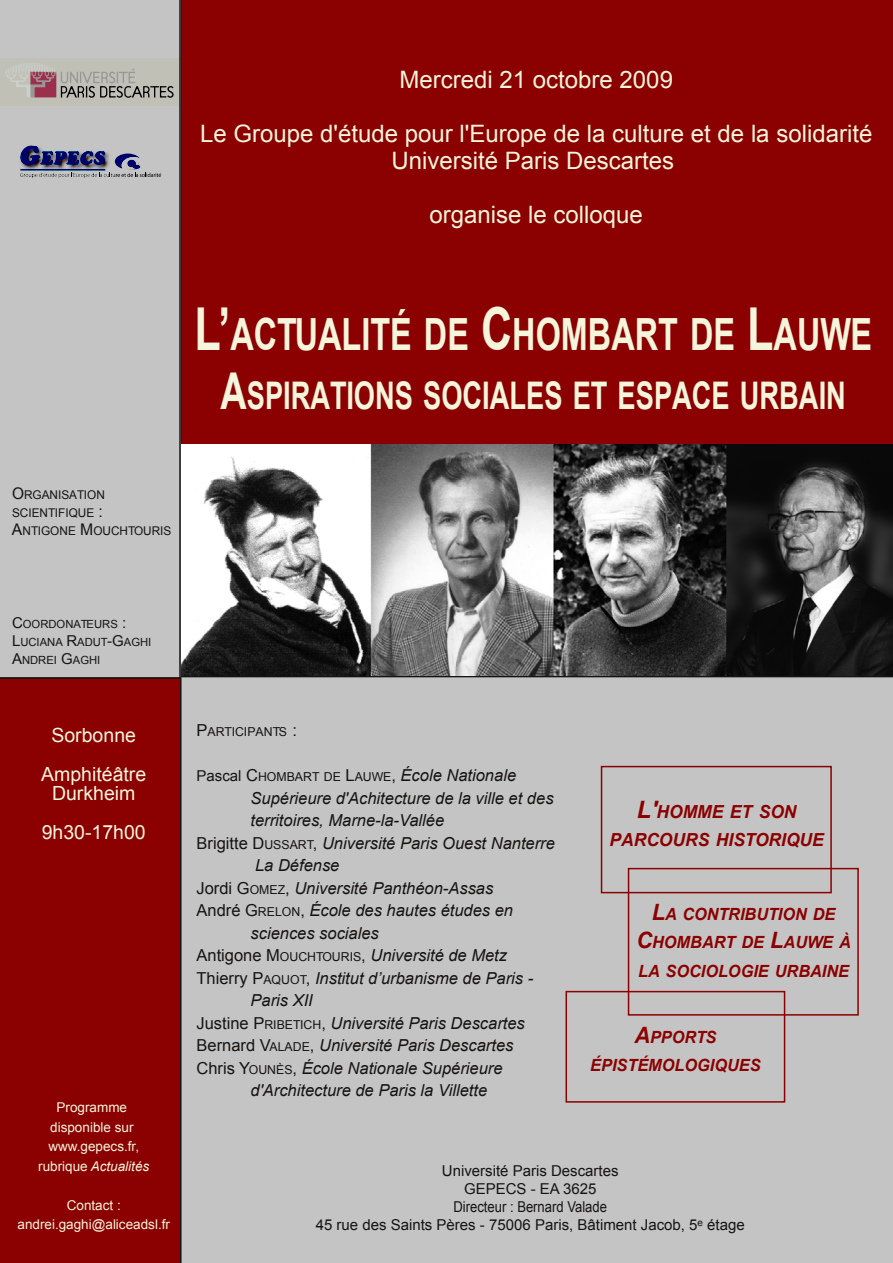
<style>
.page{position:relative;width:893px;height:1263px;background:#fff}
.page>*{position:absolute;margin:0;border:0;box-sizing:border-box;transform-origin:0 0}
.t1{font:700 44.4px "Arial";color:#f5f5dc;scale:.73 1}
.t2{font:700 38.1px "Arial";color:#f5f5dc;scale:.72 1}
.t3{font:24px/27px "Arial";color:#f5f5dc;text-align:center}
.t4{font:19.5px/39px "Arial";color:#f5f5dc;text-align:center}
.t5{font:italic 700 18px/28.5px "Arial";color:#8b0000;text-align:center}
.t6{font:italic 700 16.8px/28.5px "Arial";color:#8b0000;text-align:center}
.t7{font:italic 16.5px "Arial";color:#161413}
.t8{font:15px/18px "Arial";color:#161413;text-align:center}
.t9{font:13.5px/19.5px "Arial";color:#f5f5dc;text-align:center}
.t10{font:12.3px "Arial";color:#161413}
.t11{font:12px/18px "Arial";color:#161413}
.t12{font:11.25px/18px "Arial";color:#161413}
.s1{font-size:59.25px}
.s2{font-size:50.7px}
.s3{font-size:16.05px}
.s4{font-size:15px}
.s5{font-style:italic}
.s6{font-size:16.5px}
.s7{font-style:normal;font-size:15px}
.s8{font-style:normal}
.s9{font-style:normal;font-size:12.3px}
.s10{font-size:24px}
.s11{font-size:22.5px}
</style>
<div class="page">
<div style="left:181px;top:0;width:712px;height:676px;background:#8b0000"></div>
<div style="left:181px;top:676px;width:712px;height:587px;background:#c4c4c4"></div>
<div style="left:601px;top:766px;width:231px;height:127px;border:2px solid #8b0000"></div>
<div style="left:566px;top:991px;width:219px;height:112px;border:2px solid #8b0000"></div>
<div style="left:0;top:0;width:181px;height:677px;background:#c4c4c4"></div>
<div style="left:628px;top:868px;width:231px;height:148px;border:2px solid #8b0000"></div>
<div style="left:0;top:677px;width:182px;height:586px;background:#8b0000"></div>
<div style="left:0;top:58px;width:179px;height:47px;background:#c0c0b7"></div>
<svg style="left:5px;top:63px;width:169px;height:35px"></svg>
<img style="left:11px;top:138px;width:103px;height:41px">
<svg style="left:20px;top:145px;width:141px;height:33px;background:#81839b"></svg>
<div style="left:127px;top:160px;width:9px;height:7px;background:#00006c;border-radius:50%"></div>
<img style="left:181px;top:444px;width:712px;height:231px">
<h3 class="t3" style="left:400px;top:66px;width:275px">Mercredi 21 octobre 2009</h3>
<h3 class="t3" style="left:200px;top:120px;width:674px">Le Groupe d'étude pour l'Europe de la culture et de la solidarité<br>Université Paris Descartes</h3>
<h3 class="t3" style="left:430px;top:201px;width:215px">organise le colloque</h3>
<h1 class="t1" style="left:194px;top:305px;width:930px"><span class="s1">L’</span>ACTUALITÉ DE <span class="s1">C</span>HOMBART DE <span class="s1">L</span>AUWE</h1>
<h2 class="t2" style="left:221px;top:370px;width:870px"><span class="s2">A</span>SPIRATIONS SOCIALES ET ESPACE URBAIN</h2>
<p class="t11" style="left:12px;top:486px;width:161px"><span class="s3">O</span>RGANISATION<br>SCIENTIFIQUE <span class="s3">:<br>A</span>NTIGONE <span class="s3">M</span>OUCHTOURIS</p>
<p class="t12" style="left:12px;top:615px;width:141px"><span class="s4">C</span>OORDONATEURS <span class="s4">:<br>L</span>UCIANA <span class="s4">R</span>ADUT<span class="s4">-G</span>AGHI<br><span class="s4">A</span>NDREI <span class="s4">G</span>AGHI</p>
<p class="t4" style="left:41px;top:715px;width:107px">Sorbonne<br>Amphitéâtre</p>
<p class="t4" style="left:42px;top:774px;width:106px">Durkheim<br>9h30-17h00</p>
<p class="t9" style="left:38px;top:1098px;width:113px">Programme disponible sur www.gepecs.fr, rubrique <span class="s5">Actualités</span></p>
<p class="t9" style="left:17px;top:1195px;width:154px">Contact : andrei.gaghi@aliceadsl.fr</p>
<p class="t10" style="left:196px;top:724px;width:102px"><span class="s6">P</span>ARTICIPANTS <span class="s6">:</span></p>
<p class="t7" style="left:196px;top:765px;width:321px"><span class="s7">Pascal</span> <span class="s8">C</span><span class="s9">HOMBART DE</span> <span class="s8">L</span><span class="s9">AUWE</span><span class="s8">,</span> École Nationale</p>
<p class="t7" style="left:250px;top:787px;width:305px">Supérieure d'Achitecture de la ville et des</p>
<p class="t7" style="left:250px;top:810px;width:195px">territoires, Marne-la-Vallée</p>
<p class="t7" style="left:196px;top:832px;width:360px"><span class="s8">Brigitte D</span><span class="s9">USSART</span><span class="s8">,</span> Université Paris Ouest Nanterre</p>
<p class="t7" style="left:255px;top:855px;width:86px">La Défense</p>
<p class="t7" style="left:196px;top:877px;width:298px"><span class="s8">Jordi G</span><span class="s9">OMEZ</span><span class="s8">,</span> Université Panthéon-Assas</p>
<p class="t7" style="left:196px;top:900px;width:318px"><span class="s8">André G</span><span class="s9">RELON</span><span class="s8">,</span> École des hautes études en</p>
<p class="t7" style="left:250px;top:922px;width:130px">sciences sociales</p>
<p class="t7" style="left:196px;top:945px;width:312px"><span class="s8">Antigone M</span><span class="s9">OUCHTOURIS</span><span class="s8">,</span> Université de Metz</p>
<p class="t7" style="left:197px;top:967px;width:338px"><span class="s8">Thierry P</span><span class="s9">AQUOT</span><span class="s8">,</span> Institut d’urbanisme de Paris -</p>
<p class="t7" style="left:251px;top:990px;width:64px">Paris XII</p>
<p class="t7" style="left:197px;top:1012px;width:330px"><span class="s8">Justine P</span><span class="s9">RIBETICH</span><span class="s8">,</span> Université Paris Descartes</p>
<p class="t7" style="left:196px;top:1035px;width:318px"><span class="s8">Bernard V</span><span class="s9">ALADE</span><span class="s8">,</span> Université Paris Descartes</p>
<p class="t7" style="left:196px;top:1057px;width:308px"><span class="s8">Chris Y</span><span class="s9">OUNÈS</span><span class="s8">,</span> École Nationale Supérieure</p>
<p class="t7" style="left:250px;top:1080px;width:238px">d'Architecture de Paris la Villette</p>
<p class="t5" style="left:609px;top:798px;width:216px"><span class="s10">L'</span>HOMME ET SON<br>PARCOURS HISTORIQUE</p>
<p class="t6" style="left:636px;top:900px;width:216px"><span class="s11">L</span>A CONTRIBUTION DE<br><span class="s11">C</span>HOMBART DE <span class="s11">L</span>AUWE À<br>LA SOCIOLOGIE URBAINE</p>
<p class="t6" style="left:590px;top:1023px;width:172px"><span class="s11">A</span>PPORTS<br>ÉPISTÉMOLOGIQUES</p>
<p class="t8" style="left:316px;top:1162px;width:431px">Université Paris Descartes<br>GEPECS - EA 3625<br>Directeur : Bernard Valade<br>45 rue des Saints Pères - 75006 Paris, Bâtiment Jacob, 5<sup>e</sup> étage</p>
</div>
